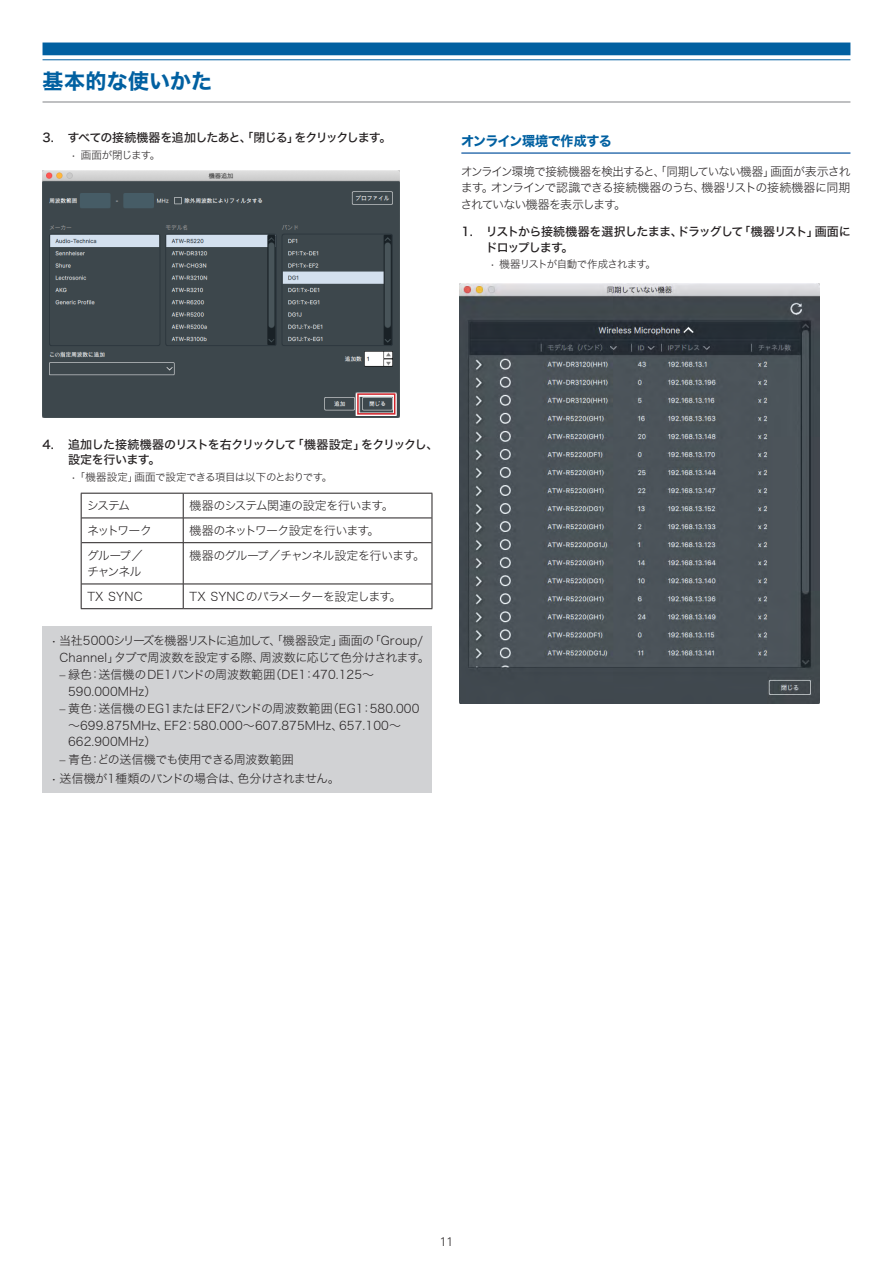
<style>
.page{position:relative;width:893px;height:1263px;background:#fff}
.page>*{position:absolute;margin:0;border:0;box-sizing:border-box;transform-origin:0 0}
.t1{font:21px "Hira Kaku Std W7";letter-spacing:.01em;color:#0160a1}
.t2{font:13.5px "Hira Kaku Std W7";letter-spacing:-.035em;color:#0160a1}
.t3{font:12px/16.5px "Hira Kaku Std W2";letter-spacing:-.025em;color:#231f20}
.t4{font:12px/16.5px "Hira Kaku Std W2";letter-spacing:.01em;color:#231f20}
.t5{font:12px/15.8px "Hira Kaku Std W5";letter-spacing:-.06em;color:#231f20}
.t6{font:12px/16.5px "Hira Kaku Std W2";letter-spacing:-.025em;color:#231f20;text-align:justify;scale:.96 1}
.t7{font:12px "Hira Kaku Std W2";letter-spacing:-.07em;color:#231f20}
.t8{font:12px "Hira Kaku Std W2";letter-spacing:-.05em;color:#231f20}
.t9{font:12px "Hira Kaku Std W2";letter-spacing:-.06em;color:#231f20}
.t10{font:12px/16.5px "Hira Kaku Std W2";letter-spacing:-.095em;color:#231f20}
.t11{font:300 12px "Univers Next Pro";color:#231f20}
.t12{font:10.5px "Hira Kaku Std W2";letter-spacing:-.05em;color:#231f20}
.s1{font-family:"Univers Next Pro";font-weight:300}
</style>
<div class="page">
<div style="left:43px;top:43px;width:807px;height:12px;background:#0160a1"></div>
<hr style="left:43px;top:59px;width:807px;height:1px;background:#0160a1">
<hr style="left:43px;top:102px;width:807px;height:1px;background:#808285">
<svg style="left:183px;top:494px;width:1px;height:48px"></svg>
<hr style="left:183px;top:543px;width:1px;height:41px;background:#231f20">
<svg style="left:183px;top:585px;width:1px;height:23px"></svg>
<hr style="left:82px;top:518px;width:101px;height:1px;background:#231f20">
<hr style="left:82px;top:542px;width:101px;height:1px;background:#231f20">
<hr style="left:82px;top:584px;width:101px;height:1px;background:#231f20">
<hr style="left:183px;top:518px;width:249px;height:1px;background:#231f20">
<hr style="left:183px;top:542px;width:249px;height:1px;background:#231f20">
<hr style="left:183px;top:584px;width:249px;height:1px;background:#231f20">
<hr style="left:81px;top:493px;width:102px;height:1px;background:#231f20">
<svg style="left:81px;top:493px;width:1px;height:50px"></svg>
<hr style="left:81px;top:543px;width:1px;height:41px;background:#231f20">
<svg style="left:81px;top:584px;width:1px;height:24px"></svg>
<hr style="left:81px;top:608px;width:102px;height:1px;background:#231f20">
<hr style="left:183px;top:493px;width:249px;height:1px;background:#231f20">
<svg style="left:432px;top:493px;width:1px;height:50px"></svg>
<hr style="left:432px;top:543px;width:1px;height:41px;background:#231f20">
<svg style="left:432px;top:584px;width:1px;height:24px"></svg>
<hr style="left:183px;top:608px;width:249px;height:1px;background:#231f20">
<div style="left:43px;top:626px;width:389px;height:166px;background:#d1d2d4"></div>
<hr style="left:461px;top:152px;width:389px;height:2px;background:#3674b0">
<img style="left:43px;top:170px;width:356px;height:248px">
<img style="left:459px;top:284px;width:360px;height:420px">
<svg style="left:356px;top:392px;width:41px;height:24px"></svg>
<div style="left:357px;top:393px;width:38px;height:22px;border:2px solid #d1232a"></div>
<h1 class="t1" style="left:43px;top:65px;width:171px">基本的な使いかた</h1>
<p class="t5" style="left:43px;top:130px;width:351px">3. すべての接続機器を追加したあと、「閉じる」をクリックします。</p>
<p class="t12" style="left:71px;top:147px;width:91px">• 画面が閉じます。</p>
<p class="t2" style="left:461px;top:131px;width:152px">オンライン環境で作成する</p>
<p class="t6" style="left:461px;top:163px;width:408px">オンライン環境で接続機器を検出すると、「同期していない機器」画面が表示されます。オンラインで認識できる接続機器のうち、機器リストの接続機器に同期されていない機器を表示します。</p>
<p class="t5" style="left:486px;top:224px;width:367px;text-indent:-24px">1. リストから接続機器を選択したまま、ドラッグして「機器リスト」画面にドロップします。</p>
<p class="t12" style="left:490px;top:256px;width:167px">• 機器リストが自動で作成されます。</p>
<p class="t5" style="left:68px;top:436px;width:372px;text-indent:-26px">4. 追加した接続機器のリストを右クリックして「機器設定」をクリックし、設定を行います。</p>
<p class="t12" style="left:71px;top:469px;width:263px">• 「機器設定」画面で設定できる項目は以下のとおりです。</p>
<p class="t3" style="left:87px;top:497px;width:45px">システム</p>
<p class="t3" style="left:190px;top:497px;width:206px">機器のシステム関連の設定を行います。</p>
<p class="t3" style="left:87px;top:522px;width:66px">ネットワーク</p>
<p class="t9" style="left:190px;top:521px;width:191px">機器のネットワーク設定を行います。</p>
<p class="t10" style="left:87px;top:547px;width:58px">グループ／チャンネル</p>
<p class="t7" style="left:190px;top:546px;width:237px">機器のグループ／チャンネル設定を行います。</p>
<p class="t3" style="left:88px;top:588px;width:57px">TX SYNC</p>
<p class="t8" style="left:190px;top:587px;width:214px">TX SYNCのパラメーターを設定します。</p>
<p class="t3" style="left:60px;top:632px;width:372px;text-indent:-9px">• 当社5000シリーズを機器リストに追加して、「機器設定」画面の「Group/<br>Channel」タブで周波数を設定する際、周波数に応じて色分けされます。</p>
<p class="t4" style="left:68px;top:666px;width:308px;text-indent:-9px"><span class="s1">–</span> 緑色：送信機のDE1バンドの周波数範囲（DE1：470.125～<br>590.000MHz）</p>
<p class="t4" style="left:68px;top:700px;width:353px;text-indent:-9px"><span class="s1">–</span> 黄色：送信機のEG1またはEF2バンドの周波数範囲（EG1：580.000～699.875MHz、EF2：580.000～607.875MHz、657.100～<br>662.900MHz）</p>
<p class="t3" style="left:60px;top:751px;width:236px"><span class="s1">–</span> 青色：どの送信機でも使用できる周波数範囲</p>
<p class="t3" style="left:51px;top:769px;width:290px">• 送信機が1種類のバンドの場合は、色分けされません。</p>
<p class="t11" style="left:440px;top:1235px;width:15px">11</p>
</div>
